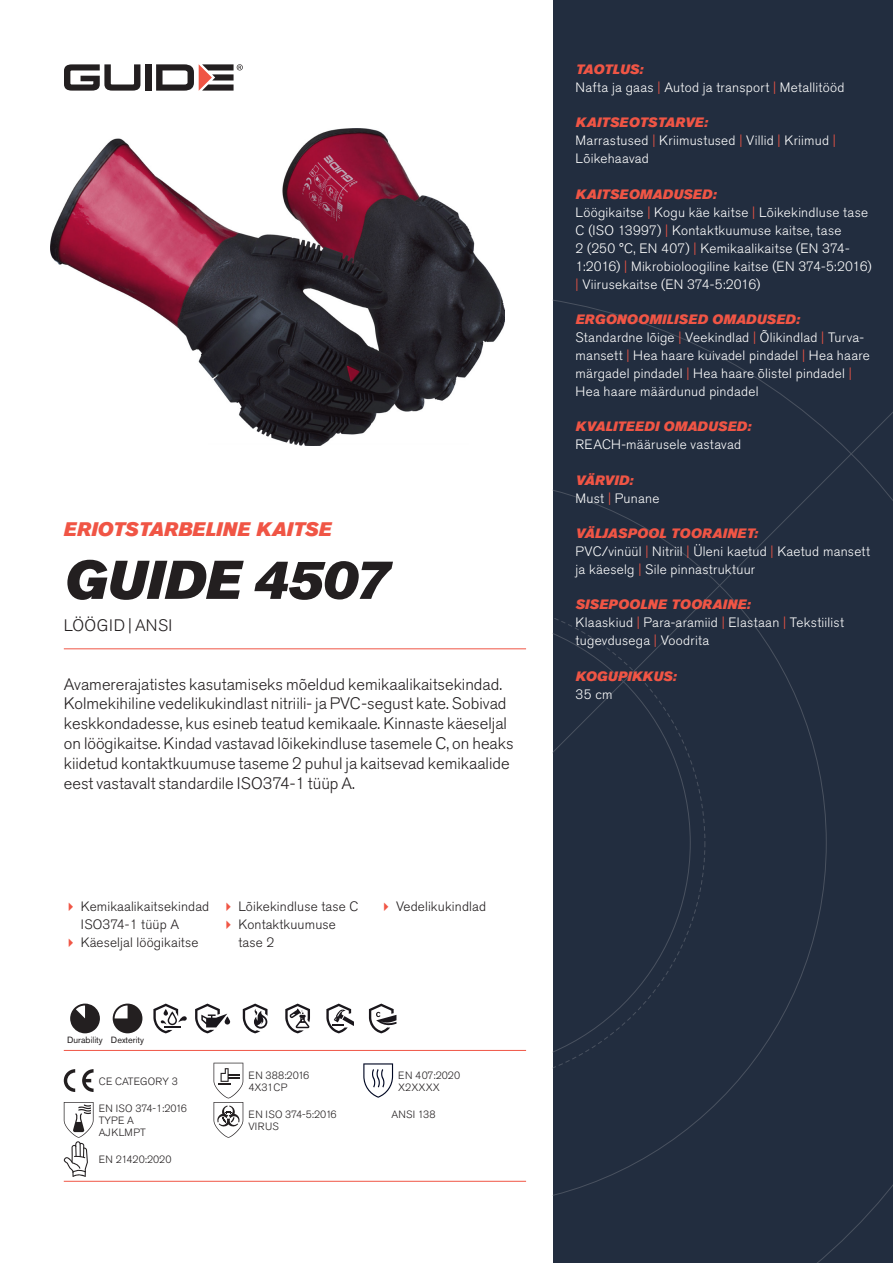
<style>
.page{position:relative;width:893px;height:1263px;background:#fff}
.page>*{position:absolute;margin:0;border:0;box-sizing:border-box;transform-origin:0 0}
.Rubrik{font:italic 54px "Akzidenz Grotesk Pro Super";color:#231f20}
.Överrubrik{font:italic 19.5px "Akzidenz Grotesk Pro Super";letter-spacing:.005em;color:#f05545}
.Ingress{font:300 16.5px/19.8px "Akzidenz Grotesk Pro";color:#231f20}
.Product_-_AltSegment{font:300 16.5px "Akzidenz Grotesk Pro";letter-spacing:.03em;color:#231f20}
.Produkt_-_Brödtext{font:300 13.5px/18px "Akzidenz Grotesk Pro";letter-spacing:.02em;color:#fff}
.Produkt_-_Namn{font:italic 13.5px "Akzidenz Grotesk Pro Super";letter-spacing:.015em;color:#f05545}
.t1{font:300 13.5px/18px "Akzidenz Grotesk Pro";letter-spacing:.01em;color:#231f20}
.Produkt_-_Namn-2{font:italic 13.5px "Akzidenz Grotesk Pro Super";letter-spacing:-.015em;color:#f05545}
.t2{font:300 10.5px "Akzidenz Grotesk Pro";letter-spacing:.01em;color:#231f20}
.Produkt_-_Egenskaper{font:9px "Akzidenz Grotesk Pro";color:#231f20}
.s1{color:#f05545}
</style>
<div class="page">
<div style="left:145px;top:64px;width:7px;height:27px;background:#231f20"></div>
<svg style="left:156px;top:64px;width:87px;height:27px"></svg>
<svg style="left:64px;top:64px;width:76px;height:27px"></svg>
<div style="left:553px;top:0;width:340px;height:1263px;background:#222d3f"></div>
<svg style="left:553px;top:300px;width:340px;height:963px"></svg>
<hr style="left:64px;top:1050px;width:462px;height:1px;background:#f05545">
<hr style="left:64px;top:1181px;width:462px;height:1px;background:#f05545">
<svg style="left:70px;top:1003px;width:30px;height:30px"></svg>
<svg style="left:113px;top:1003px;width:29px;height:30px"></svg>
<svg style="left:153px;top:1003px;width:34px;height:30px"></svg>
<svg style="left:195px;top:1003px;width:35px;height:30px"></svg>
<svg style="left:243px;top:1003px;width:24px;height:30px"></svg>
<svg style="left:285px;top:1003px;width:25px;height:30px"></svg>
<svg style="left:326px;top:1003px;width:28px;height:30px"></svg>
<svg style="left:369px;top:1003px;width:27px;height:30px"></svg>
<svg style="left:64px;top:1069px;width:11px;height:23px"></svg>
<svg style="left:82px;top:1069px;width:12px;height:23px"></svg>
<svg style="left:363px;top:1063px;width:30px;height:35px"></svg>
<svg style="left:214px;top:1063px;width:29px;height:75px"></svg>
<svg style="left:64px;top:1102px;width:30px;height:75px"></svg>
<img style="left:51px;top:129px;width:453px;height:316px">
<hr style="left:64px;top:648px;width:462px;height:1px;background:#f05545">
<p class="Överrubrik" style="left:64px;top:517px;width:270px">ERIOTSTARBELINE KAITSE</p>
<p class="Rubrik" style="left:64px;top:545px;width:327px">GUIDE 4507</p>
<p class="Product_-_AltSegment" style="left:64px;top:615px;width:110px">LÖÖGID | ANSI</p>
<p class="Ingress" style="left:64px;top:674px;width:451px">Avamererajatistes kasutamiseks mõeldud kemikaalikaitsekindad.<br>Kolmekihiline vedelikukindlast nitriili- ja PVC-segust kate. Sobivad keskkondadesse, kus esineb teatud kemikaale. Kinnaste käeseljal on löögikaitse. Kindad vastavad lõikekindluse tasemele C, on heaks kiidetud kontaktkuumuse taseme 2 puhul ja kaitsevad kemikaalide eest vastavalt standardile ISO374-1 tüüp A.</p>
<p class="t1" style="left:81px;top:897px;width:130px">Kemikaalikaitsekindad<br>ISO374-1 tüüp A</p>
<p class="t1" style="left:81px;top:933px;width:119px">Käeseljal löögikaitse</p>
<p class="t1" style="left:238px;top:897px;width:122px">Lõikekindluse tase C</p>
<p class="t1" style="left:238px;top:915px;width:99px">Kontaktkuumuse tase 2</p>
<p class="t1" style="left:396px;top:897px;width:91px">Vedelikukindlad</p>
<p class="Produkt_-_Egenskaper" style="left:67px;top:1034px;width:37px">Durability</p>
<p class="Produkt_-_Egenskaper" style="left:111px;top:1034px;width:35px">Dexterity</p>
<p class="t2" style="left:99px;top:1074px;width:81px">CE CATEGORY 3</p>
<p class="t2" style="left:99px;top:1101px;width:90px">EN ISO 374-1:2016</p>
<p class="t2" style="left:99px;top:1113px;width:37px">TYPE A</p>
<p class="t2" style="left:99px;top:1125px;width:49px">AJKLMPT</p>
<p class="t2" style="left:99px;top:1152px;width:74px">EN 21420:2020</p>
<p class="t2" style="left:248px;top:1068px;width:62px">EN 388:2016</p>
<p class="t2" style="left:248px;top:1080px;width:40px">4X31CP</p>
<p class="t2" style="left:248px;top:1107px;width:90px">EN ISO 374-5:2016</p>
<p class="t2" style="left:248px;top:1119px;width:32px">VIRUS</p>
<p class="t2" style="left:398px;top:1068px;width:63px">EN 407:2020</p>
<p class="t2" style="left:398px;top:1080px;width:43px">X2XXXX</p>
<p class="t2" style="left:391px;top:1107px;width:46px">ANSI 138</p>
<p class="Produkt_-_Namn-2" style="left:576px;top:60px;width:69px">TAOTLUS:</p>
<p class="Produkt_-_Brödtext" style="left:576px;top:78px;width:270px">Nafta ja gaas <span class="s1">|</span> Autod ja transport <span class="s1">|</span> Metallitööd</p>
<p class="Produkt_-_Namn" style="left:576px;top:114px;width:134px">KAITSEOTSTARVE:</p>
<p class="Produkt_-_Brödtext" style="left:576px;top:132px;width:262px">Marrastused <span class="s1">|</span> Kriimustused <span class="s1">|</span> Villid <span class="s1">|</span> Kriimud <span class="s1">|<br></span>Lõikehaavad</p>
<p class="Produkt_-_Namn" style="left:576px;top:185px;width:142px">KAITSEOMADUSED:</p>
<p class="Produkt_-_Brödtext" style="left:576px;top:203px;width:298px">Löögikaitse <span class="s1">|</span> Kogu käe kaitse <span class="s1">|</span> Lõikekindluse tase C (ISO 13997) <span class="s1">|</span> Kontaktkuumuse kaitse, tase<br>2 (250 °C, EN 407) <span class="s1">|</span> Kemikaalikaitse (EN 374- 1:2016) <span class="s1">|</span> Mikrobioloogiline kaitse (EN 374-5:2016) <span class="s1">|</span> Viirusekaitse (EN 374-5:2016)</p>
<p class="Produkt_-_Namn" style="left:576px;top:310px;width:226px">ERGONOOMILISED OMADUSED:</p>
<p class="Produkt_-_Brödtext" style="left:576px;top:328px;width:296px">Standardne lõige <span class="s1">|</span> Veekindlad <span class="s1">|</span> Õlikindlad <span class="s1">|</span> Turva&shy;mansett <span class="s1">|</span> Hea haare kuivadel pindadel <span class="s1">|</span> Hea haare märgadel pindadel <span class="s1">|</span> Hea haare õlistel pindadel <span class="s1">| </span>Hea haare määrdunud pindadel</p>
<p class="Produkt_-_Namn" style="left:576px;top:418px;width:177px">KVALITEEDI OMADUSED:</p>
<p class="Produkt_-_Brödtext" style="left:576px;top:436px;width:167px">REACH-määrusele vastavad</p>
<p class="Produkt_-_Namn" style="left:576px;top:471px;width:59px">VÄRVID:</p>
<p class="Produkt_-_Brödtext" style="left:576px;top:489px;width:85px">Must <span class="s1">|</span> Punane</p>
<p class="Produkt_-_Namn" style="left:576px;top:524px;width:184px">VÄLJASPOOL TOORAINET:</p>
<p class="Produkt_-_Brödtext" style="left:576px;top:542px;width:296px">PVC/vinüül <span class="s1">|</span> Nitriil <span class="s1">|</span> Üleni kaetud <span class="s1">|</span> Kaetud mansett ja käeselg <span class="s1">|</span> Sile pinnastruktuur</p>
<p class="Produkt_-_Namn" style="left:576px;top:596px;width:176px">SISEPOOLNE TOORAINE:</p>
<p class="Produkt_-_Brödtext" style="left:576px;top:614px;width:270px">Klaaskiud <span class="s1">|</span> Para-aramiid <span class="s1">|</span> Elastaan <span class="s1">|</span> Tekstiilist tugevdusega <span class="s1">|</span> Voodrita</p>
<p class="Produkt_-_Namn" style="left:576px;top:667px;width:102px">KOGUPIKKUS:</p>
<p class="Produkt_-_Brödtext" style="left:576px;top:685px;width:38px">35 cm</p>
</div>
